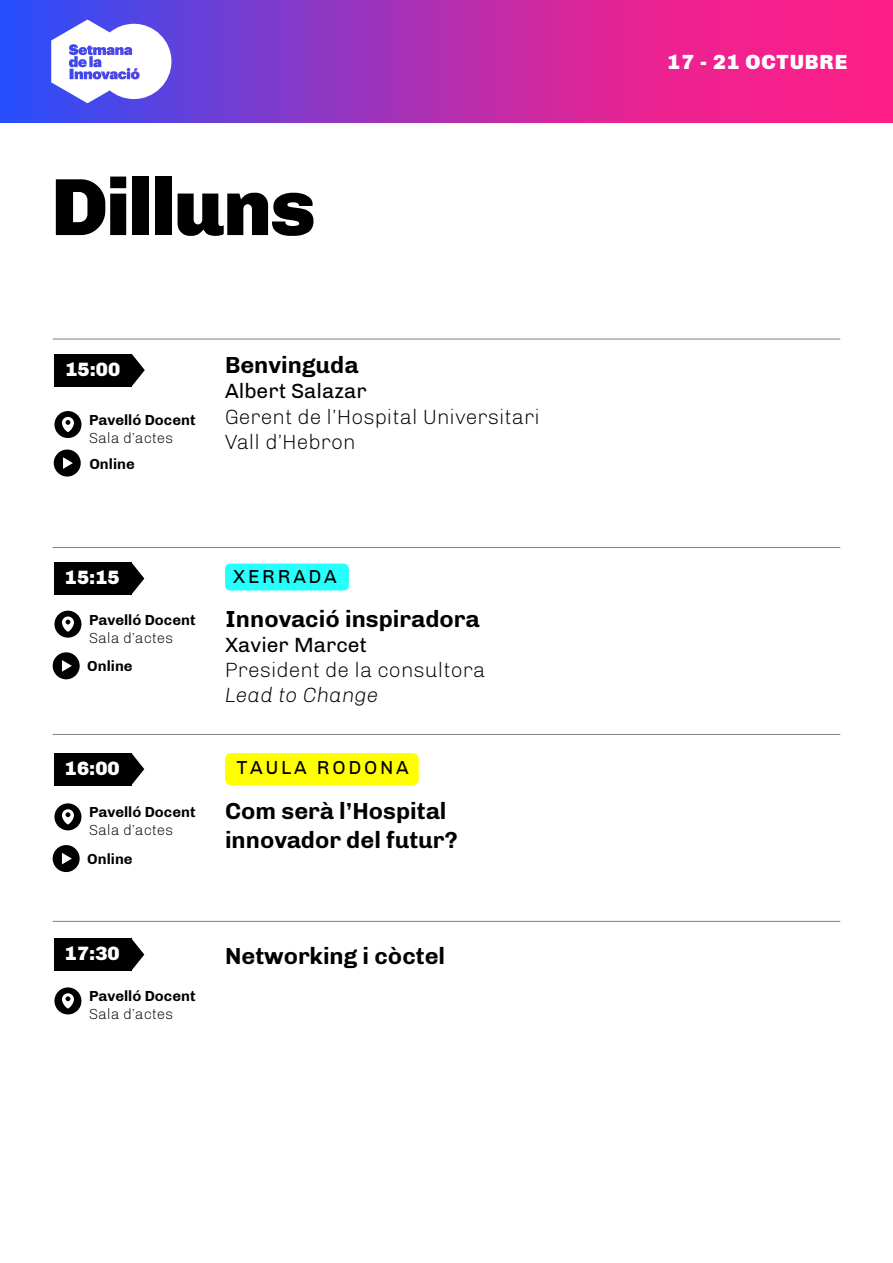
<style>
.page{position:relative;width:893px;height:1263px;background:#fff}
.page>*{position:absolute;margin:0;border:0;box-sizing:border-box;transform-origin:0 0}
.t1{font:900 81.3px "Chivo";letter-spacing:-.02em;color:#000}
.t2{font:700 23.85px/28.5px "Chivo";color:#000}
.t3{font:300 21px/25.2px "Chivo";color:#000}
.t4{font:21px "Chivo";color:#000}
.t5{font:italic 300 21px "Chivo";color:#000}
.t6{font:900 21px "Chivo";letter-spacing:.04em;color:#fff}
.t7{font:900 19.8px "Chivo";color:#fff}
.t8{font:19.2px "Chivo";letter-spacing:.14em;color:#000}
.t9{font:700 15px "Chivo";color:#000}
.t10{font:300 15px "Chivo";color:#000}
</style>
<div class="page">
<div style="left:54px;top:562px;width:77px;height:32px;background:#000"></div>
<div style="left:54px;top:753px;width:77px;height:32px;background:#000"></div>
<div style="left:54px;top:938px;width:77px;height:32px;background:#000"></div>
<div style="left:54px;top:354px;width:78px;height:32px;background:#000"></div>
<div style="left:225px;top:564px;width:124px;height:26px;background:#26fffc;border-radius:5px"></div>
<div style="left:225px;top:753px;width:194px;height:32px;background:#ff0;border-radius:6px"></div>
<svg style="left:0;top:0;width:893px;height:123px"></svg>
<svg style="left:131px;top:562px;width:13px;height:32px"></svg>
<svg style="left:131px;top:753px;width:13px;height:32px"></svg>
<svg style="left:131px;top:938px;width:13px;height:32px"></svg>
<svg style="left:132px;top:354px;width:13px;height:32px"></svg>
<hr style="left:53px;top:339px;width:787px;height:1px;background:#808080">
<hr style="left:53px;top:547px;width:787px;height:1px;background:#808080">
<hr style="left:53px;top:734px;width:787px;height:1px;background:#808080">
<hr style="left:53px;top:921px;width:787px;height:1px;background:#808080">
<div style="left:54px;top:411px;width:27px;height:27px;background:#000;border-radius:50%"></div>
<svg style="left:62px;top:417px;width:12px;height:15px"></svg>
<div style="left:54px;top:611px;width:27px;height:27px;background:#000;border-radius:50%"></div>
<svg style="left:62px;top:616px;width:12px;height:16px"></svg>
<div style="left:54px;top:803px;width:27px;height:27px;background:#000;border-radius:50%"></div>
<svg style="left:62px;top:809px;width:12px;height:15px"></svg>
<div style="left:54px;top:987px;width:27px;height:27px;background:#000;border-radius:50%"></div>
<svg style="left:62px;top:993px;width:12px;height:15px"></svg>
<div style="left:54px;top:449px;width:27px;height:27px;background:#000;border-radius:50%"></div>
<svg style="left:63px;top:457px;width:10px;height:12px"></svg>
<div style="left:53px;top:652px;width:27px;height:27px;background:#000;border-radius:50%"></div>
<svg style="left:62px;top:660px;width:10px;height:12px"></svg>
<div style="left:53px;top:845px;width:27px;height:27px;background:#000;border-radius:50%"></div>
<svg style="left:62px;top:853px;width:10px;height:11px"></svg>
<svg style="left:51px;top:20px;width:120px;height:83px"></svg>
<h1 class="t1" style="left:51px;top:159px;width:266px">Dilluns</h1>
<p class="t7" style="left:65px;top:357px;width:56px">15:00</p>
<p class="t9" style="left:89px;top:411px;width:108px">Pavelló Docent</p>
<p class="t10" style="left:89px;top:429px;width:86px">Sala d’actes</p>
<p class="t9" style="left:89px;top:454px;width:47px">Online</p>
<p class="t2" style="left:225px;top:351px;width:135px">Benvinguda</p>
<p class="t4" style="left:225px;top:379px;width:143px">Albert Salazar</p>
<p class="t3" style="left:225px;top:404px;width:317px">Gerent de l’Hospital Universitari<br>Vall d’Hebron</p>
<p class="t7" style="left:65px;top:566px;width:56px">15:15</p>
<p class="t9" style="left:89px;top:611px;width:108px">Pavelló Docent</p>
<p class="t10" style="left:89px;top:629px;width:86px">Sala d’actes</p>
<p class="t9" style="left:87px;top:657px;width:47px">Online</p>
<p class="t7" style="left:65px;top:756px;width:56px">16:00</p>
<p class="t9" style="left:89px;top:803px;width:108px">Pavelló Docent</p>
<p class="t10" style="left:89px;top:821px;width:86px">Sala d’actes</p>
<p class="t9" style="left:87px;top:850px;width:47px">Online</p>
<p class="t8" style="left:233px;top:565px;width:105px">XERRADA</p>
<p class="t2" style="left:225px;top:604px;width:256px">Innovació inspiradora</p>
<p class="t4" style="left:225px;top:632px;width:143px">Xavier Marcet</p>
<p class="t3" style="left:225px;top:657px;width:262px">President de la consultora</p>
<p class="t5" style="left:225px;top:683px;width:155px">Lead to Change</p>
<p class="t8" style="left:236px;top:757px;width:174px">TAULA RODONA</p>
<p class="t2" style="left:225px;top:797px;width:235px">Com serà l’Hospital innovador del futur?</p>
<p class="t7" style="left:65px;top:942px;width:56px">17:30</p>
<p class="t9" style="left:89px;top:987px;width:108px">Pavelló Docent</p>
<p class="t10" style="left:89px;top:1005px;width:86px">Sala d’actes</p>
<p class="t2" style="left:225px;top:942px;width:222px">Networking i còctel</p>
<p class="t6" style="left:668px;top:49px;width:181px">17 - 21 OCTUBRE</p>
</div>
